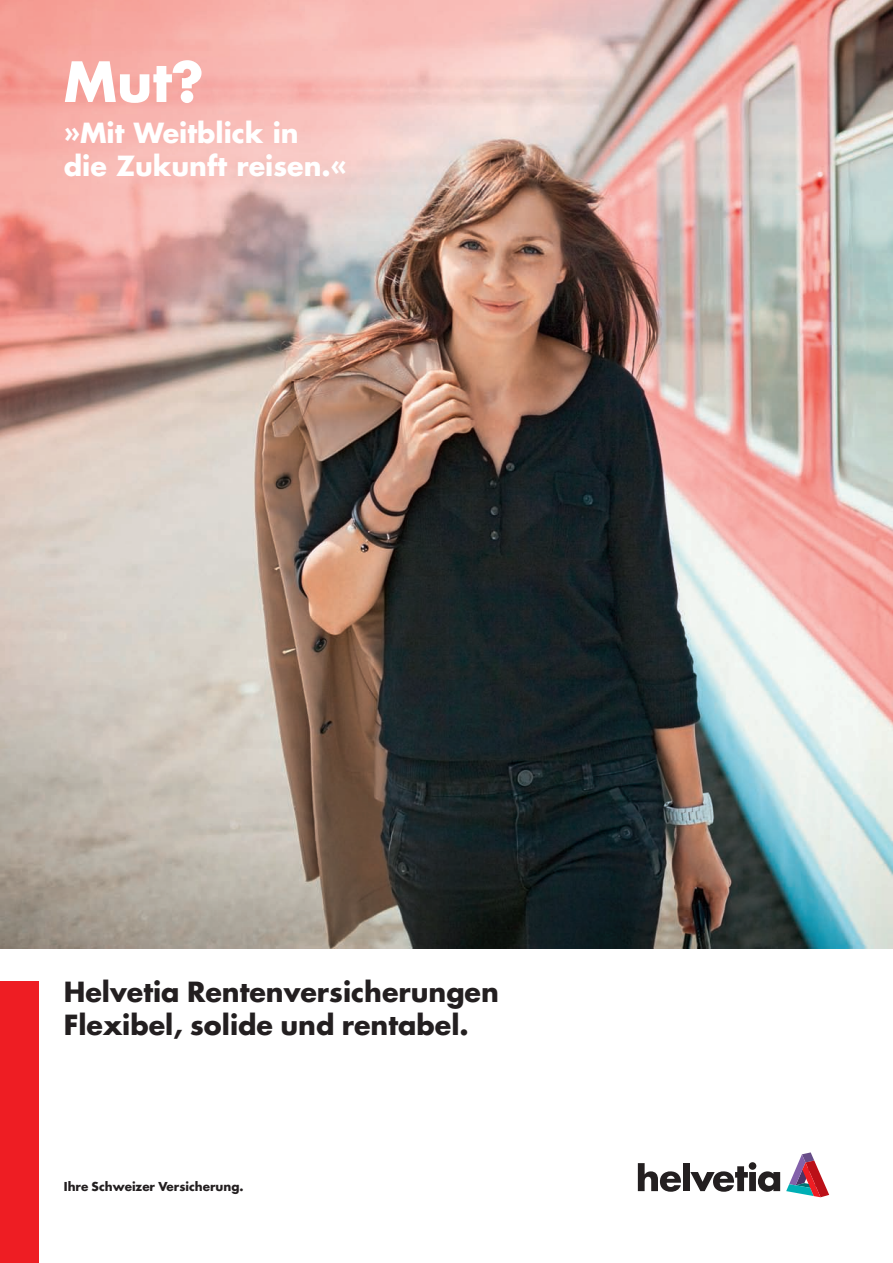
<style>
.page{position:relative;width:893px;height:1263px;background:#fff}
.page>*{position:absolute;margin:0;border:0;box-sizing:border-box;transform-origin:0 0}
.t1{font:700 54px "Futura LT";color:#fff}
.t2{font:700 27px/33px "Futura LT";color:#231f20}
.t3{font:700 27px/33px "Futura LT";color:#fff}
.t4{font:700 12px "Futura LT";color:#231f20}
</style>
<div class="page">
<img style="left:0;top:0;width:893px;height:948px">
<div style="left:0;top:981px;width:38px;height:282px;background:#ee1d23"></div>
<svg style="left:638px;top:1163px;width:43px;height:29px"></svg>
<div style="left:683px;top:1163px;width:7px;height:28px;background:#231f20"></div>
<svg style="left:690px;top:1162px;width:90px;height:30px"></svg>
<svg style="left:786px;top:1152px;width:43px;height:45px"></svg>
<h1 class="t1" style="left:64px;top:57px;width:142px">Mut?</h1>
<p class="t3" style="left:64px;top:119px;width:285px">»Mit Weitblick in die Zukunft reisen.«</p>
<p class="t2" style="left:64px;top:977px;width:437px">Helvetia Rentenversicherungen<br>Flexibel, solide und rentabel.</p>
<p class="t4" style="left:64px;top:1180px;width:181px">Ihre Schweizer Versicherung.</p>
</div>
